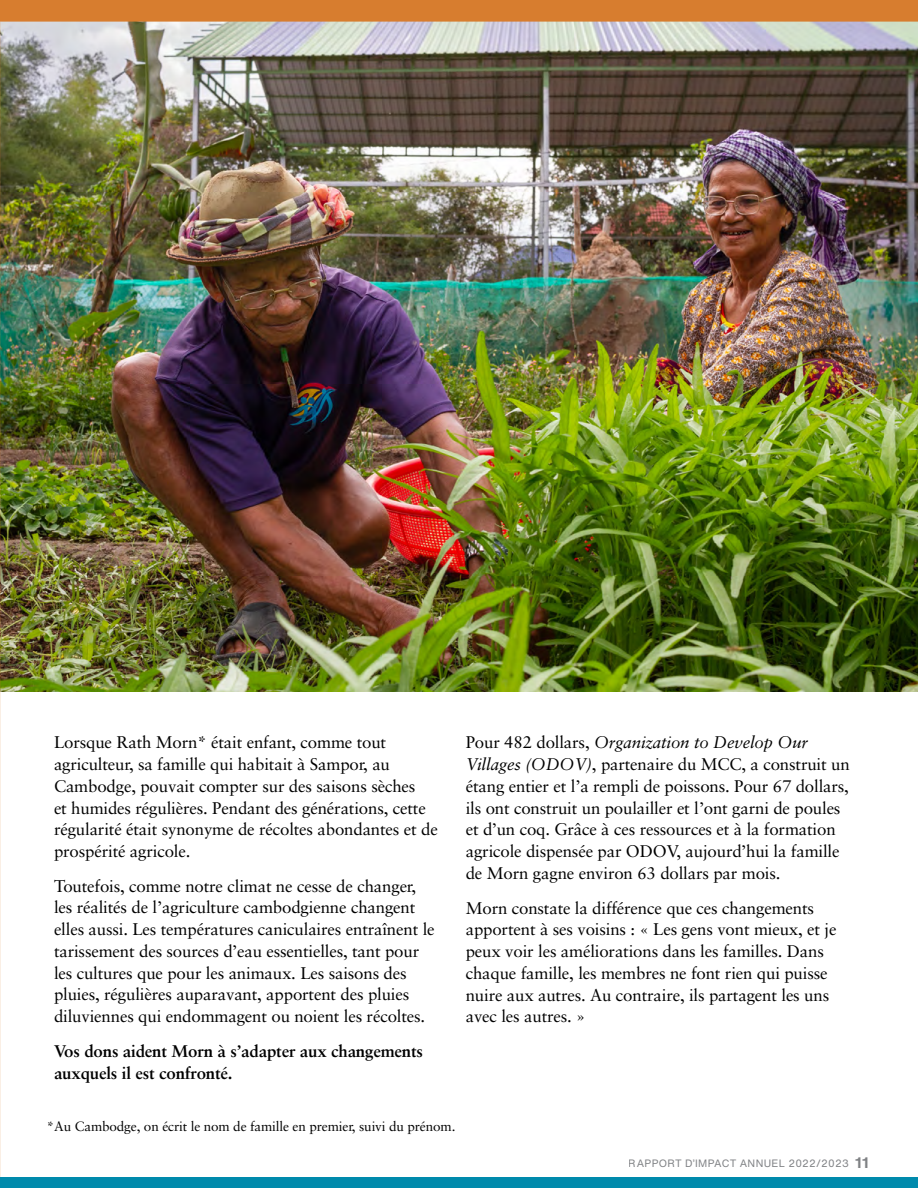
<style>
.page{position:relative;width:918px;height:1188px;background:#fff}
.page>*{position:absolute;margin:0;border:0;box-sizing:border-box;transform-origin:0 0}
.t1{font:16.8px/21.8px "Sabon LT Pro";letter-spacing:-.01em;color:#000}
.t2{font:700 16.8px/21.8px "Sabon LT Pro";letter-spacing:-.01em;color:#000}
.t3{font:13.5px "Sabon LT Pro";letter-spacing:-.01em;color:#000}
.t4{font:10.5px "Helvetica Now Text";letter-spacing:.03em;color:#808285}
.s1{font-style:italic}
.s2{font-weight:700;font-size:15px}
</style>
<div class="page">
<img style="left:0;top:0;width:918px;height:1177px">
<div style="left:0;top:1177px;width:918px;height:11px;background:#008aac"></div>
<p class="t1" style="left:54px;top:731px;width:385px">Lorsque Rath Morn* était enfant, comme tout agriculteur, sa famille qui habitait à Sampor, au Cambodge, pouvait compter sur des saisons sèches<br>et humides régulières. Pendant des générations, cette régularité était synonyme de récoltes abondantes et de prospérité agricole.</p>
<p class="t1" style="left:54px;top:875px;width:382px">Toutefois, comme notre climat ne cesse de changer, les réalités de l’agriculture cambodgienne changent elles aussi. Les températures caniculaires entraînent le tarissement des sources d’eau essentielles, tant pour les cultures que pour les animaux. Les saisons des pluies, régulières auparavant, apportent des pluies diluviennes qui endommagent ou noient les récoltes.</p>
<p class="t2" style="left:54px;top:1040px;width:371px">Vos dons aident Morn à s’adapter aux changements auxquels il est confronté.</p>
<p class="t1" style="left:466px;top:731px;width:385px">Pour 482 dollars, <span class="s1">Organization to Develop Our Villages (ODOV)</span>, partenaire du MCC, a construit un étang entier et l’a rempli de poissons. Pour 67 dollars, ils ont construit un poulailler et l’ont garni de poules et d’un coq. Grâce à ces ressources et à la formation agricole dispensée par ODOV, aujourd’hui la famille de Morn gagne environ 63 dollars par mois.</p>
<p class="t1" style="left:466px;top:896px;width:372px">Morn constate la différence que ces changements apportent à ses voisins : « Les gens vont mieux, et je peux voir les améliorations dans les familles. Dans chaque famille, les membres ne font rien qui puisse nuire aux autres. Au contraire, ils partagent les uns avec les autres. »</p>
<p class="t3" style="left:47px;top:1118px;width:410px">*Au Cambodge, on écrit le nom de famille en premier, suivi du prénom.</p>
<p class="t4" style="left:629px;top:1155px;width:242px">RAPPORT D’IMPACT ANNUEL 2022/2023 <span class="s2">11</span></p>
</div>
